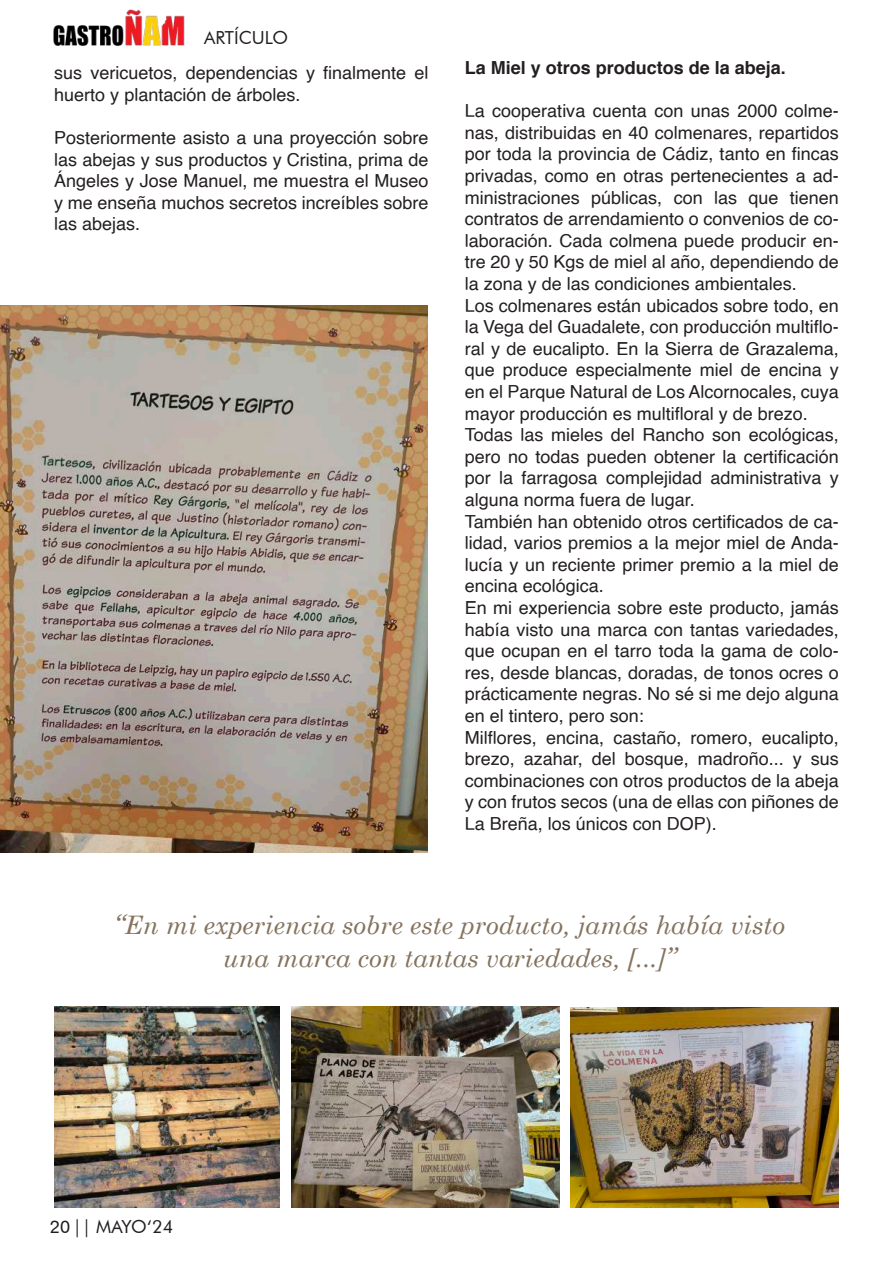
<style>
.page{position:relative;width:893px;height:1263px;background:#fff}
.page>*{position:absolute;margin:0;border:0;box-sizing:border-box;transform-origin:0 0}
.t1{font:italic 25.5px/32.4px "Century Schoolbook";color:#84735e;text-align:center}
.t2{font:18px/21.6px "Helvetica";color:#231f20}
.t3{font:700 18px "Helvetica";color:#231f20}
.t4{font:18px "Futura BT";color:#231f20}
.s1{font-size:27px}
.s2{font-family:"Folio BT"}
</style>
<div class="page">
<img style="left:53px;top:9px;width:132px;height:37px">
<img style="left:0;top:305px;width:427px;height:548px">
<img style="left:54px;top:1007px;width:226px;height:201px">
<img style="left:291px;top:1007px;width:268px;height:201px">
<img style="left:571px;top:1007px;width:267px;height:201px">
<p class="t4" style="left:204px;top:27px;width:85px">ARTÍCULO</p>
<p class="t2" style="left:54px;top:63px;width:376px">sus vericuetos, dependencias y finalmente el huerto y plantación de árboles.</p>
<p class="t2" style="left:54px;top:127px;width:376px;text-align:justify">Posteriormente asisto a una proyección sobre las abejas y sus productos y Cristina, prima de Ángeles y Jose Manuel, me muestra el Museo y me enseña muchos secretos increíbles sobre las abejas.</p>
<p class="t3" style="left:465px;top:53px;width:323px">La Miel y otros productos de la abeja.</p>
<p class="t2" style="left:465px;top:101px;width:376px">La cooperativa cuenta con unas 2000 colme&shy;nas, distribuidas en 40 colmenares, repartidos por toda la provincia de Cádiz, tanto en fincas privadas, como en otras pertenecientes a ad&shy;ministraciones públicas, con las que tienen contratos de arrendamiento o convenios de co&shy;laboración. Cada colmena puede producir en&shy;tre 20 y 50 Kgs de miel al año, dependiendo de la zona y de las condiciones ambientales.<br>Los colmenares están ubicados sobre todo, en la Vega del Guadalete, con producción multiflo&shy;ral y de eucalipto. En la Sierra de Grazalema, que produce especialmente miel de encina y en el Parque Natural de Los Alcornocales, cuya mayor producción es multifloral y de brezo.<br>Todas las mieles del Rancho son ecológicas, pero no todas pueden obtener la certificación por la farragosa complejidad administrativa y alguna norma fuera de lugar.<br>También han obtenido otros certificados de ca&shy;lidad, varios premios a la mejor miel de Anda&shy;lucía y un reciente primer premio a la miel de encina ecológica.<br>En mi experiencia sobre este producto, jamás había visto una marca con tantas variedades, que ocupan en el tarro toda la gama de colo&shy;res, desde blancas, doradas, de tonos ocres o prácticamente negras. No sé si me dejo alguna en el tintero, pero son:<br>Milflores, encina, castaño, romero, eucalipto, brezo, azahar, del bosque, madroño... y sus combinaciones con otros productos de la abeja y con frutos secos (una de ellas con piñones de La Breña, los únicos con DOP).</p>
<h1 class="t1" style="left:114px;top:908px;width:672px"><span class="s1">“</span>En mi experiencia sobre este producto, jamás había visto una marca con tantas variedades, [...]<span class="s1">”</span></h1>
<p class="t4" style="left:50px;top:1215px;width:125px"><span class="s2">20</span> || MAYO‘24</p>
</div>
